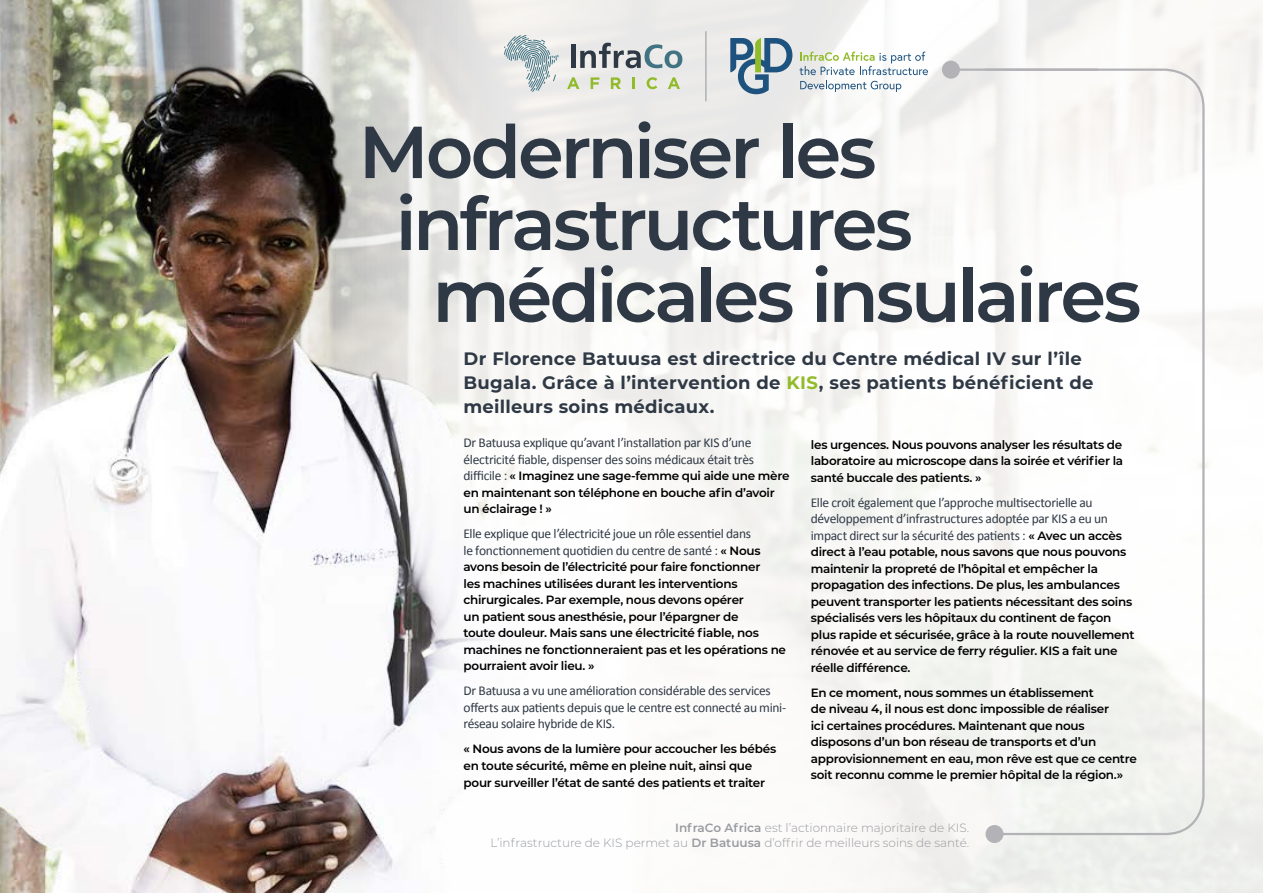
<style>
.page{position:relative;width:1263px;height:893px;background:#fff}
.page>*{position:absolute;margin:0;border:0;box-sizing:border-box;transform-origin:0 0}
.t1{font:600 73.5px "Montserrat";letter-spacing:-.045em;color:#2f3945}
.t2{font:700 18px/24px "Montserrat";letter-spacing:.015em;color:#2f3945}
.t3{font:13.5px/16.5px "Calibri";letter-spacing:-.025em;color:#2f3945}
.t4{font:600 12px/16.5px "Montserrat";letter-spacing:-.02em;color:#000}
.t5{font:300 12px/15px "Montserrat";color:#999ba1;text-align:right}
.s1{color:#91bb29}
.s2{font-family:"Calibri";font-weight:400;font-size:13.5px;color:#2f3945}
.s3{font-family:"Montserrat";font-weight:600;font-size:12px;color:#000}
.s4{font-weight:600}
</style>
<div class="page">
<img style="left:0;top:0;width:1263px;height:893px">
<svg style="left:730px;top:38px;width:62px;height:56px;background:#92a9b3"></svg>
<hr style="left:705px;top:31px;width:1px;height:70px;background:#979a9f">
<svg style="left:799px;top:52px;width:129px;height:40px"></svg>
<svg style="left:504px;top:35px;width:55px;height:57px;background:#c5cfd2"></svg>
<svg style="left:567px;top:77px;width:12px;height:12px"></svg>
<svg style="left:591px;top:77px;width:8px;height:12px"></svg>
<svg style="left:611px;top:77px;width:10px;height:12px"></svg>
<svg style="left:632px;top:77px;width:3px;height:12px"></svg>
<svg style="left:647px;top:77px;width:10px;height:12px"></svg>
<svg style="left:668px;top:77px;width:12px;height:12px"></svg>
<hr style="left:571px;top:45px;width:4px;height:23px;background:#2f3945">
<svg style="left:580px;top:43px;width:102px;height:25px;background:#a8b1b5"></svg>
<svg style="left:992px;top:599px;width:214px;height:237px"></svg>
<div style="left:985px;top:825px;width:18px;height:18px;background:#b3b3b7;border-radius:50%"></div>
<svg style="left:983px;top:67px;width:223px;height:532px"></svg>
<hr style="left:951px;top:69px;width:146px;height:2px;background:#b3b3b7">
<div style="left:942px;top:61px;width:18px;height:18px;background:#b3b3b7;border-radius:50%"></div>
<h1 class="t1" style="left:359px;top:100px;width:519px">Moderniser les</h1>
<h1 class="t1" style="left:395px;top:172px;width:519px">infrastructures</h1>
<h1 class="t1" style="left:432px;top:244px;width:710px">médicales insulaires</h1>
<h2 class="t2" style="left:463px;top:346px;width:631px">Dr Florence Batuusa est directrice du Centre médical IV sur l’île<br>Bugala. Grâce à l’intervention de <span class="s1">KIS</span>, ses patients bénéficient de meilleurs soins médicaux.</h2>
<p class="t3" style="left:463px;top:434px;width:292px">Dr Batuusa explique qu’avant l’installation par KIS d’une électricité fiable, dispenser des soins médicaux était très</p>
<p class="t4" style="left:463px;top:467px;width:328px"><span class="s2">difficile :</span> « Imaginez une sage-femme qui aide une mère en maintenant son téléphone en bouche afin d’avoir un éclairage ! »</p>
<p class="t3" style="left:463px;top:525px;width:299px">Elle explique que l’électricité joue un rôle essentiel dans le fonctionnement quotidien du centre de santé : <span class="s3">« Nous</span></p>
<p class="t4" style="left:463px;top:558px;width:324px">avons besoin de l’électricité pour faire fonctionner<br>les machines utilisées durant les interventions chirurgicales. Par exemple, nous devons opérer<br>un patient sous anesthésie, pour l’épargner de<br>toute douleur. Mais sans une électricité fiable, nos machines ne fonctionneraient pas et les opérations ne pourraient avoir lieu. »</p>
<p class="t3" style="left:463px;top:682px;width:324px">Dr Batuusa a vu une amélioration considérable des services offerts aux patients depuis que le centre est connecté au mini&shy;réseau solaire hybride de KIS.</p>
<p class="t4" style="left:463px;top:740px;width:314px">« Nous avons de la lumière pour accoucher les bébés en toute sécurité, même en pleine nuit, ainsi que pour surveiller l’état de santé des patients et traiter</p>
<p class="t4" style="left:811px;top:436px;width:314px;text-align:justify">les urgences. Nous pouvons analyser les résultats de laboratoire au microscope dans la soirée et vérifier la santé buccale des patients. »</p>
<p class="t3" style="left:811px;top:494px;width:313px">Elle croit également que l’approche multisectorielle au développement d’infrastructures adoptée par KIS a eu un impact direct sur la sécurité des patients : <span class="s3">« Avec un accès</span></p>
<p class="t4" style="left:811px;top:543px;width:325px">direct à l’eau potable, nous savons que nous pouvons maintenir la propreté de l’hôpital et empêcher la propagation des infections. De plus, les ambulances peuvent transporter les patients nécessitant des soins spécialisés vers les hôpitaux du continent de façon plus rapide et sécurisée, grâce à la route nouvellement rénovée et au service de ferry régulier. KIS a fait une réelle différence.</p>
<p class="t4" style="left:811px;top:684px;width:327px">En ce moment, nous sommes un établissement<br>de niveau 4, il nous est donc impossible de réaliser<br>ici certaines procédures. Maintenant que nous disposons d’un bon réseau de transports et d’un approvisionnement en eau, mon rêve est que ce centre soit reconnu comme le premier hôpital de la région.»</p>
<p class="t5" style="left:491px;top:820px;width:480px"><span class="s4">InfraCo Africa</span> est l’actionnaire majoritaire de KIS.<br>L’infrastructure de KIS permet au <span class="s4">Dr Batuusa</span> d’offrir de meilleurs soins de santé.</p>
</div>
